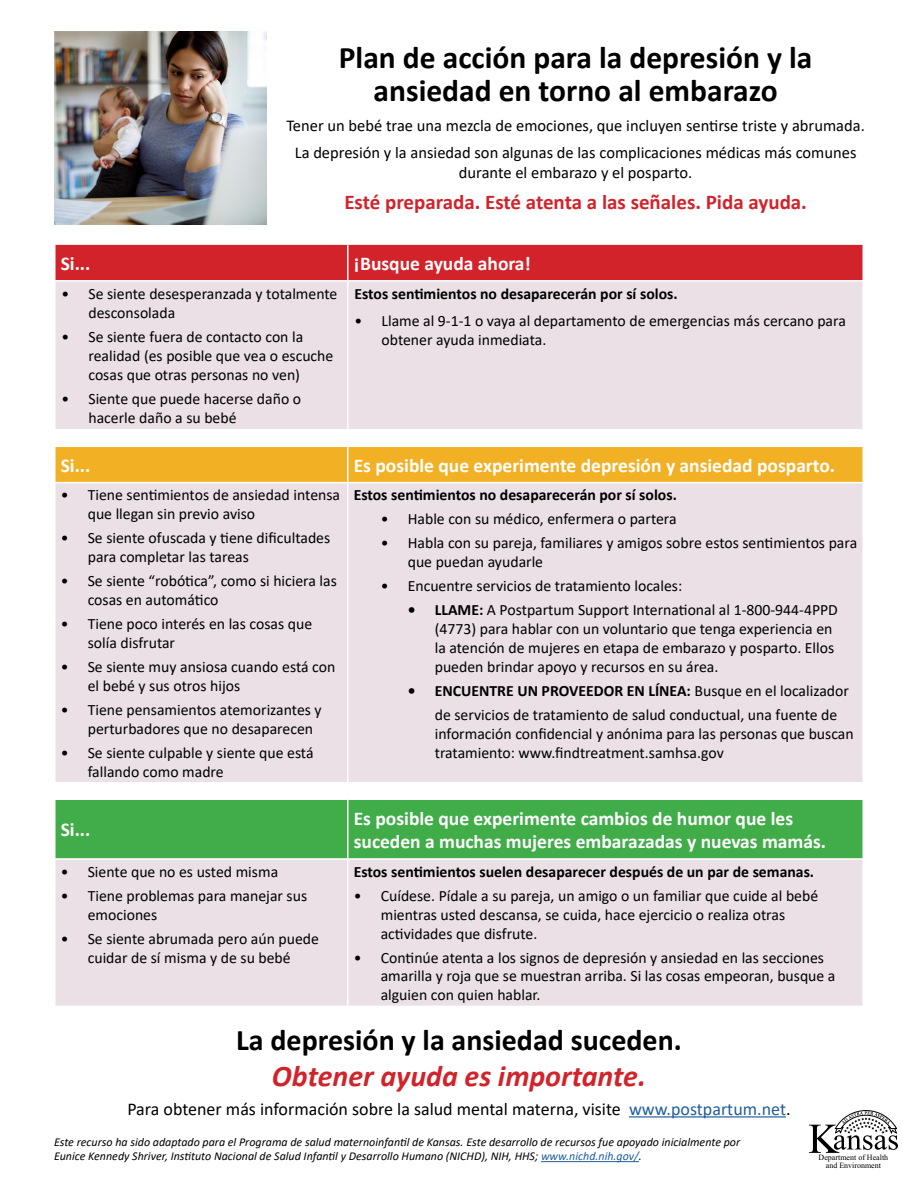
<style>
.page{position:relative;width:918px;height:1188px;background:#fff}
.page>*{position:absolute;margin:0;border:0;box-sizing:border-box;transform-origin:0 0}
.t1{font:700 31.5px/33px "Calibri";color:#000;text-align:center}
.t2{font:700 30px "Calibri";color:#000}
.t3{font:italic 700 30px "Calibri";color:#d2232a}
.t4{font:700 21px "Calibri";color:#d2232a}
.t5{font:700 19.5px/23.4px "Calibri";color:#fff}
.t6{font:18px "Calibri";color:#000}
.t7{font:16.5px/27px "Calibri";color:#000;text-align:center}
.t8{font:15.75px/18.9px "Calibri";color:#000}
.t9{font:700 15.75px "Calibri";color:#000}
.t10{font:italic 12px/14.4px "Calibri";color:#000}
.t11{font:7.95px/8.1px "Times New Roman";color:#000;text-align:center}
.s1{font-weight:700}
.s2{color:#215e9e}
</style>
<div class="page">
<div style="left:56px;top:800px;width:806px;height:58px;background:#41ad49"></div>
<div style="left:56px;top:860px;width:806px;height:146px;background:#eae0e5"></div>
<hr style="left:347px;top:800px;width:2px;height:58px;background:#fff">
<hr style="left:347px;top:860px;width:2px;height:146px;background:#fff">
<div style="left:56px;top:447px;width:806px;height:35px;background:#f2b125"></div>
<div style="left:56px;top:483px;width:806px;height:299px;background:#eae0e5"></div>
<hr style="left:347px;top:447px;width:2px;height:35px;background:#fff">
<hr style="left:347px;top:483px;width:2px;height:299px;background:#fff">
<div style="left:56px;top:245px;width:806px;height:35px;background:#d2232a"></div>
<div style="left:56px;top:282px;width:806px;height:147px;background:#eae0e5"></div>
<hr style="left:347px;top:245px;width:2px;height:35px;background:#fff">
<hr style="left:347px;top:282px;width:2px;height:147px;background:#fff">
<hr style="left:629px;top:1116px;width:157px;height:2px;background:#215e9e">
<hr style="left:541px;top:1161px;width:98px;height:1px;background:#215e9e">
<svg style="left:809px;top:1110px;width:89px;height:43px"></svg>
<img style="left:54px;top:31px;width:213px;height:194px">
<h1 class="t1" style="left:339px;top:41px;width:475px">Plan de acción para la depresión y la ansiedad en torno al embarazo</h1>
<p class="t7" style="left:286px;top:112px;width:580px">Tener un bebé trae una mezcla de emociones, que incluyen sentirse triste y abrumada.<br>La depresión y la ansiedad son algunas de las complicaciones médicas más comunes</p>
<p class="t7" style="left:459px;top:158px;width:235px">durante el embarazo y el posparto.</p>
<h3 class="t4" style="left:344px;top:188px;width:464px">Esté preparada. Esté atenta a las señales. Pida ayuda.</h3>
<p class="t5" style="left:61px;top:251px;width:31px">Si...</p>
<p class="t5" style="left:354px;top:251px;width:179px">¡Busque ayuda ahora!</p>
<p class="t8" style="left:88px;top:284px;width:250px;text-indent:-27px">• Se siente desesperanzada y totalmente desconsolada</p>
<p class="t8" style="left:88px;top:327px;width:246px;text-indent:-27px">• Se siente fuera de contacto con la realidad (es posible que vea o escuche cosas que otras personas no ven)</p>
<p class="t8" style="left:88px;top:389px;width:214px;text-indent:-27px">• Siente que puede hacerse daño o hacerle daño a su bebé</p>
<p class="t9" style="left:355px;top:283px;width:325px">Estos sentimientos no desaparecerán por sí solos.</p>
<p class="t8" style="left:382px;top:311px;width:466px;text-indent:-27px">• Llame al 9-1-1 o vaya al departamento de emergencias más cercano para obtener ayuda inmediata.</p>
<p class="t5" style="left:61px;top:453px;width:31px">Si...</p>
<p class="t5" style="left:354px;top:453px;width:483px">Es posible que experimente depresión y ansiedad posparto.</p>
<p class="t8" style="left:88px;top:485px;width:254px;text-indent:-27px">• Tiene sentimientos de ansiedad intensa que llegan sin previo aviso</p>
<p class="t8" style="left:88px;top:528px;width:244px;text-indent:-27px">• Se siente ofuscada y tiene dificultades para completar las tareas</p>
<p class="t8" style="left:88px;top:571px;width:251px;text-indent:-27px">• Se siente “robótica”, como si hiciera las cosas en automático</p>
<p class="t8" style="left:88px;top:614px;width:226px;text-indent:-27px">• Tiene poco interés en las cosas que solía disfrutar</p>
<p class="t8" style="left:88px;top:657px;width:249px;text-indent:-27px">• Se siente muy ansiosa cuando está con el bebé y sus otros hijos</p>
<p class="t8" style="left:88px;top:700px;width:235px;text-indent:-27px">• Tiene pensamientos atemorizantes y perturbadores que no desaparecen</p>
<p class="t8" style="left:88px;top:743px;width:227px;text-indent:-27px">• Se siente culpable y siente que está fallando como madre</p>
<p class="t9" style="left:354px;top:484px;width:325px">Estos sentimientos no desaparecerán por sí solos.</p>
<p class="t8" style="left:381px;top:509px;width:297px">• Hable con su médico, enfermera o partera</p>
<p class="t8" style="left:408px;top:533px;width:451px;text-indent:-27px">• Habla con su pareja, familiares y amigos sobre estos sentimientos para que puedan ayudarle</p>
<p class="t8" style="left:381px;top:576px;width:303px">• Encuentre servicios de tratamiento locales:</p>
<p class="t8" style="left:435px;top:600px;width:405px;text-indent:-27px"><span class="s1">• LLAME:</span> A Postpartum Support International al 1-800-944-4PPD (4773) para hablar con un voluntario que tenga experiencia en la atención de mujeres en etapa de embarazo y posparto. Ellos pueden brindar apoyo y recursos en su área.</p>
<p class="t8" style="left:435px;top:678px;width:416px;line-height:24px;text-indent:-27px"><span class="s1">• ENCUENTRE UN PROVEEDOR EN LÍNEA:</span> Busque en el localizador de servicios de tratamiento de salud conductual, una fuente de</p>
<p class="t8" style="left:435px;top:724px;width:421px">información confidencial y anónima para las personas que buscan tratamiento: www.findtreatment.samhsa.gov</p>
<p class="t5" style="left:61px;top:818px;width:31px">Si...</p>
<p class="t8" style="left:61px;top:862px;width:219px">• Siente que no es usted misma</p>
<p class="t8" style="left:88px;top:886px;width:221px;text-indent:-27px">• Tiene problemas para manejar sus emociones</p>
<p class="t8" style="left:61px;top:929px;width:260px;text-align:center">• Se siente abrumada pero aún puede cuidar de sí misma y de su bebé</p>
<p class="t5" style="left:354px;top:806px;width:474px">Es posible que experimente cambios de humor que les suceden a muchas mujeres embarazadas y nuevas mamás.</p>
<p class="t9" style="left:354px;top:860px;width:462px">Estos sentimientos suelen desaparecer después de un par de semanas.</p>
<p class="t8" style="left:381px;top:886px;width:439px;text-indent:-27px">• Cuídese. Pídale a su pareja, un amigo o un familiar que cuide al bebé mientras usted descansa, se cuida, hace ejercicio o realiza otras actividades que disfrute.</p>
<p class="t8" style="left:381px;top:948px;width:456px;text-indent:-27px">• Continúe atenta a los signos de depresión y ansiedad en las secciones amarilla y roja que se muestran arriba. Si las cosas empeoran, busque a alguien con quien hablar.</p>
<h2 class="t2" style="left:236px;top:1019px;width:447px">La depresión y la ansiedad suceden.</h2>
<h2 class="t3" style="left:272px;top:1055px;width:376px">Obtener ayuda es importante.</h2>
<p class="t6" style="left:127px;top:1096px;width:665px">Para obtener más información sobre la salud mental materna, visite <span class="s2">www.postpartum.net</span>.</p>
<p class="t10" style="left:54px;top:1134px;width:688px">Este recurso ha sido adaptado para el Programa de salud maternoinfantil de Kansas. Este desarrollo de recursos fue apoyado inicialmente por<br>Eunice Kennedy Shriver, Instituto Nacional de Salud Infantil y Desarrollo Humano (NICHD), NIH, HHS; <span class="s2">www.nichd.nih.gov/</span>.</p>
<p class="t11" style="left:819px;top:1154px;width:71px">Department of Health and Environment</p>
</div>
